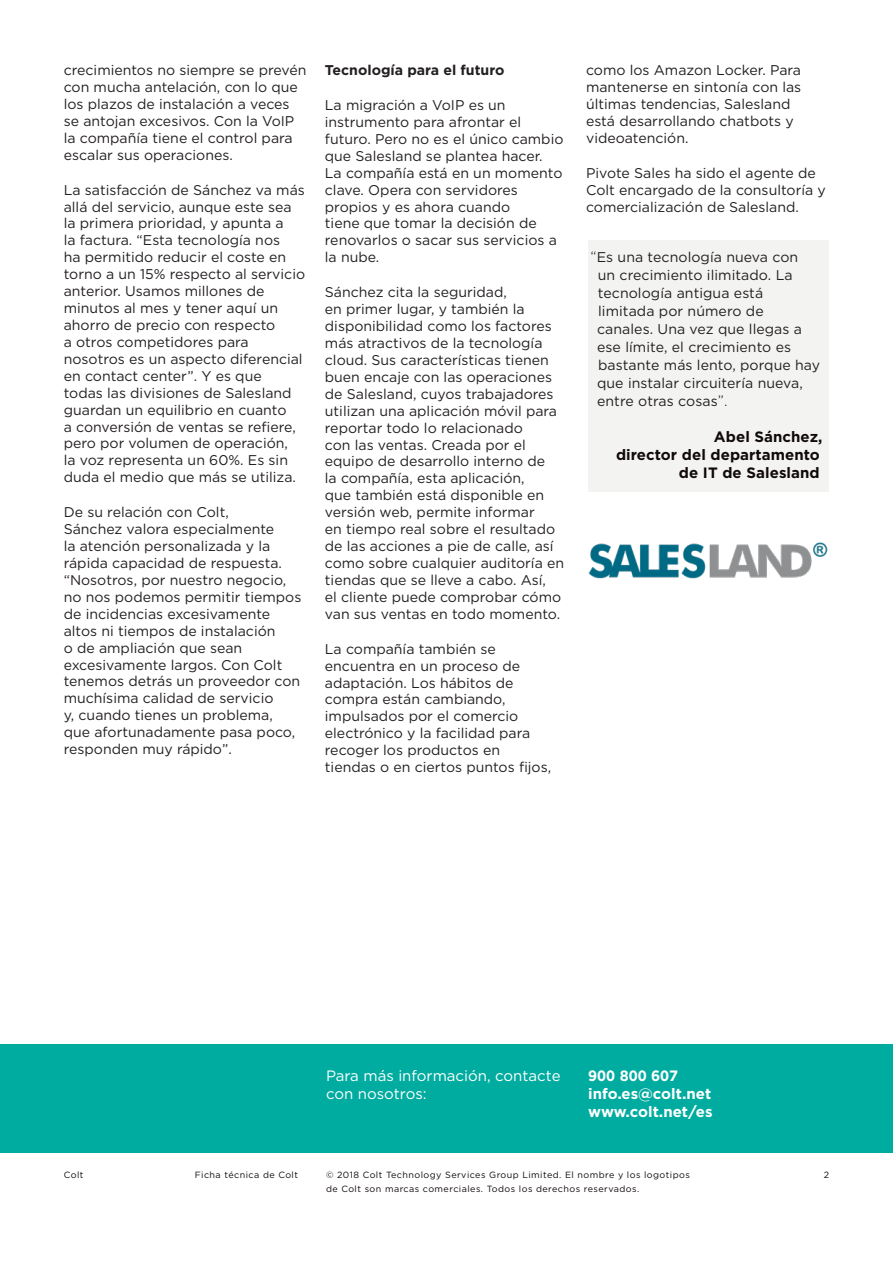
<style>
.page{position:relative;width:893px;height:1263px;background:#fff}
.page>*{position:absolute;margin:0;border:0;box-sizing:border-box;transform-origin:0 0}
.t1{font:700 15px/18px "Gotham";letter-spacing:.005em;color:#110a0c;text-align:right}
.t2{font:700 15px "Gotham";color:#fff}
.t3{font:15px/18px "Gotham";color:#fff}
.t4{font:14.1px/17px "Gotham";color:#231f20}
.t5{font:700 14.1px "Gotham";color:#231f20}
.t6{font:9px "Gotham";letter-spacing:.05em;color:#110a0c}
.s1{font-weight:300;font-size:15px;color:#110a0c}
</style>
<div class="page">
<div style="left:0;top:1045px;width:893px;height:108px;background:#00aca0"></div>
<img style="left:588px;top:542px;width:239px;height:37px">
<div style="left:588px;top:240px;width:241px;height:252px;background:#f3f3f1"></div>
<p class="t4" style="left:64px;top:61px;width:244px">crecimientos no siempre se prevén con mucha antelación, con lo que los plazos de instalación a veces se antojan excesivos. Con la VoIP la compañía tiene el control para escalar sus operaciones.</p>
<p class="t4" style="left:64px;top:181px;width:243px">La satisfacción de Sánchez va más allá del servicio, aunque este sea la primera prioridad, y apunta a<br>la factura. “Esta tecnología nos<br>ha permitido reducir el coste en torno a un 15% respecto al servicio anterior. Usamos millones de minutos al mes y tener aquí un ahorro de precio con respecto<br>a otros competidores para nosotros es un aspecto diferencial en contact center”. Y es que<br>todas las divisiones de Salesland guardan un equilibrio en cuanto<br>a conversión de ventas se refiere, pero por volumen de operación,<br>la voz representa un 60%. Es sin duda el medio que más se utiliza.</p>
<p class="t4" style="left:64px;top:503px;width:239px">De su relación con Colt,<br>Sánchez valora especialmente<br>la atención personalizada y la rápida capacidad de respuesta. “Nosotros, por nuestro negocio, no nos podemos permitir tiempos de incidencias excesivamente altos ni tiempos de instalación<br>o de ampliación que sean excesivamente largos. Con Colt tenemos detrás un proveedor con muchísima calidad de servicio<br>y, cuando tienes un problema, que afortunadamente pasa poco, responden muy rápido”.</p>
<p class="t5" style="left:325px;top:61px;width:181px">Tecnología para el futuro</p>
<p class="t4" style="left:325px;top:96px;width:240px">La migración a VoIP es un instrumento para afrontar el futuro. Pero no es el único cambio que Salesland se plantea hacer.<br>La compañía está en un momento clave. Opera con servidores propios y es ahora cuando<br>tiene que tomar la decisión de renovarlos o sacar sus servicios a la nube.</p>
<p class="t4" style="left:325px;top:283px;width:241px">Sánchez cita la seguridad,<br>en primer lugar, y también la disponibilidad como los factores más atractivos de la tecnología cloud. Sus características tienen buen encaje con las operaciones de Salesland, cuyos trabajadores utilizan una aplicación móvil para reportar todo lo relacionado<br>con las ventas. Creada por el equipo de desarrollo interno de<br>la compañía, esta aplicación,<br>que también está disponible en versión web, permite informar<br>en tiempo real sobre el resultado de las acciones a pie de calle, así como sobre cualquier auditoría en tiendas que se lleve a cabo. Así,<br>el cliente puede comprobar cómo van sus ventas en todo momento.</p>
<p class="t4" style="left:325px;top:640px;width:228px">La compañía también se encuentra en un proceso de adaptación. Los hábitos de compra están cambiando, impulsados por el comercio electrónico y la facilidad para recoger los productos en tiendas o en ciertos puntos fijos,</p>
<p class="t4" style="left:586px;top:61px;width:217px">como los Amazon Locker. Para mantenerse en sintonía con las últimas tendencias, Salesland está desarrollando chatbots y videoatención.</p>
<p class="t4" style="left:586px;top:164px;width:241px">Pivote Sales ha sido el agente de<br>Colt encargado de la consultoría y comercialización de Salesland.</p>
<p class="t4" style="left:597px;top:247px;width:225px;line-height:18px;text-indent:-7px"><span class="s1">“</span>Es una tecnología nueva con<br>un crecimiento ilimitado. La tecnología antigua está limitada por número de canales. Una vez que llegas a ese límite, el crecimiento es bastante más lento, porque hay que instalar circuitería nueva, entre otras cosas<span class="s1">”.</span></p>
<p class="t1" style="left:714px;top:427px;width:110px">Abel Sánchez,</p>
<p class="t1" style="left:616px;top:445px;width:205px">director del departamento de IT de Salesland</p>
<p class="t6" style="left:64px;top:1169px;width:21px">Colt</p>
<p class="t6" style="left:195px;top:1169px;width:105px">Ficha técnica de Colt</p>
<p class="t3" style="left:326px;top:1066px;width:236px">Para más información, contacte con nosotros:</p>
<p class="t2" style="left:588px;top:1066px;width:91px">900 800 607</p>
<p class="t2" style="left:588px;top:1084px;width:125px">info.es@colt.net</p>
<p class="t2" style="left:588px;top:1102px;width:126px">www.colt.net/es</p>
<p class="t6" style="left:326px;top:1169px;width:365px">© 2018 Colt Technology Services Group Limited. El nombre y los logotipos</p>
<p class="t6" style="left:824px;top:1169px;width:7px">2</p>
<p class="t6" style="left:326px;top:1183px;width:315px">de Colt son marcas comerciales. Todos los derechos reservados.</p>
</div>
